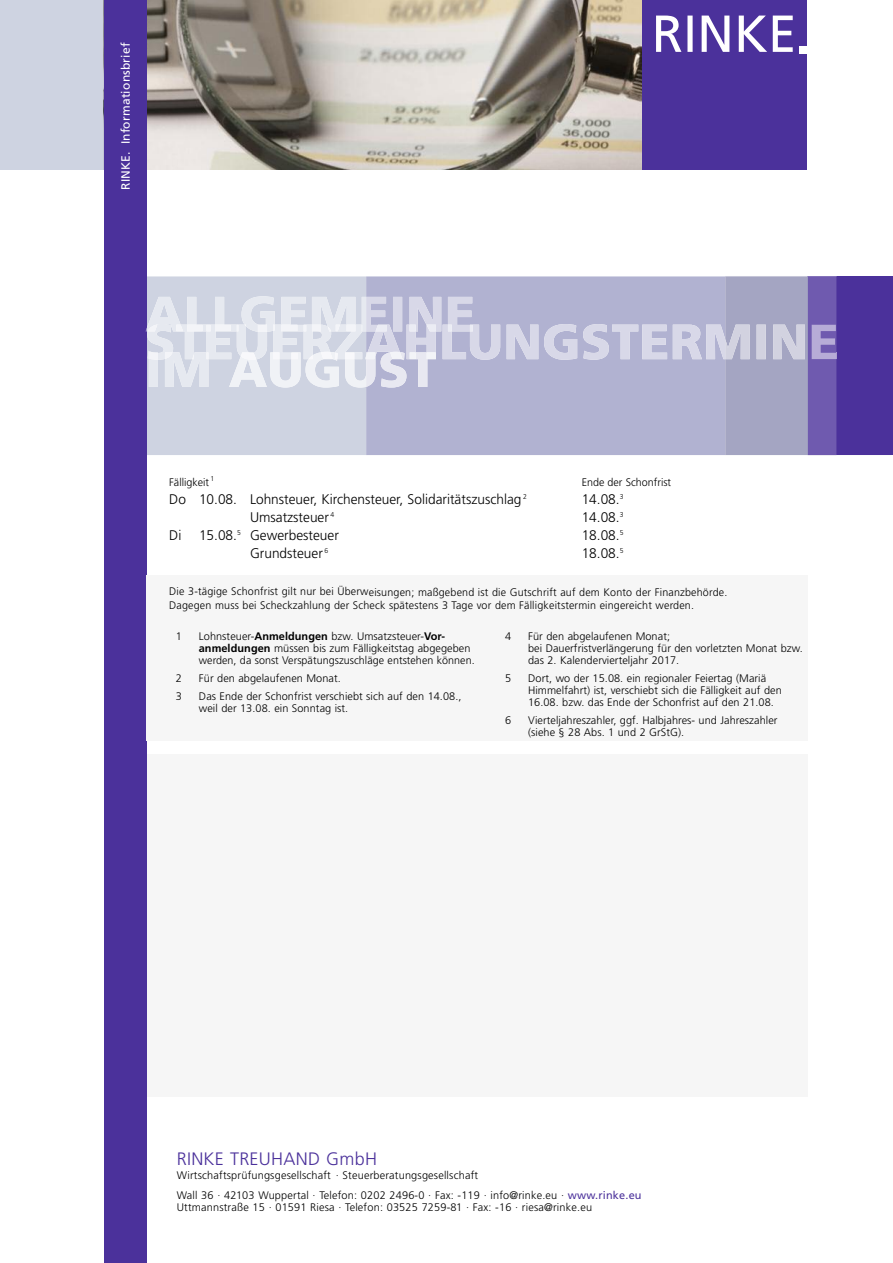
<style>
.page{position:relative;width:893px;height:1263px;background:#fff}
.page>*{position:absolute;margin:0;border:0;box-sizing:border-box;transform-origin:0 0}
.t1{font:300 18px "Frutiger LT";letter-spacing:.015em;color:#4b319b}
.t2{font:300 13.95px "Frutiger LT";color:#000}
.t3{font:12px "Frutiger LT";letter-spacing:.015em;color:#fff}
.t4{font:300 10.95px/12px "Frutiger LT";letter-spacing:.005em;color:#000}
.t5{font:300 7.05px "Frutiger LT";color:#000}
.s1{font-weight:700}
.s2{font-weight:400;color:#4b319b}
</style>
<div class="page">
<div style="left:146px;top:755px;width:662px;height:342px;background:#f6f6f6"></div>
<img style="left:146px;top:0;width:497px;height:170px">
<div style="left:808px;top:276px;width:85px;height:179px;background:#4b319b"></div>
<div style="left:643px;top:2px;width:164px;height:168px;background:#4b319b"></div>
<svg style="left:656px;top:16px;width:137px;height:36px"></svg>
<div style="left:800px;top:46px;width:7px;height:8px;background:#fff"></div>
<div style="left:0;top:0;width:104px;height:170px;background:#ced3e1"></div>
<div style="left:104px;top:0;width:42px;height:1263px;background:#4b319b"></div>
<div style="left:146px;top:575px;width:662px;height:165px;background:#f6f6f6"></div>
<svg style="left:146px;top:276px;width:691px;height:179px"></svg>
<p class="t3" style="left:121px;top:190px;width:149px;rotate:-90deg">RINKE. Informationsbrief</p>
<p class="t4" style="left:169px;top:477px;width:41px">Fälligkeit</p>
<p class="t5" style="left:210px;top:475px;width:5px">1</p>
<p class="t4" style="left:582px;top:477px;width:91px">Ende der Schonfrist</p>
<p class="t2" style="left:169px;top:494px;width:359px">Do 10.08. Lohnsteuer, Kirchensteuer, Solidaritätszuschlag <sup>2</sup></p>
<p class="t2" style="left:582px;top:494px;width:43px">14.08.<sup>3</sup></p>
<p class="t2" style="left:250px;top:512px;width:86px">Umsatzsteuer <sup>4</sup></p>
<p class="t2" style="left:582px;top:512px;width:43px">14.08.<sup>3</sup></p>
<p class="t2" style="left:169px;top:530px;width:14px">Di</p>
<p class="t2" style="left:199px;top:530px;width:141px">15.08.<sup>5</sup> Gewerbesteuer</p>
<p class="t2" style="left:582px;top:530px;width:43px">18.08.<sup>5</sup></p>
<p class="t2" style="left:250px;top:548px;width:80px">Grundsteuer <sup>6</sup></p>
<p class="t2" style="left:582px;top:548px;width:43px">18.08.<sup>5</sup></p>
<p class="t4" style="left:169px;top:586px;width:560px;line-height:13.5px">Die 3-tägige Schonfrist gilt nur bei Überweisungen; maßgebend ist die Gutschrift auf dem Konto der Finanzbehörde.<br>Dagegen muss bei Scheckzahlung der Scheck spätestens 3 Tage vor dem Fälligkeitstermin eingereicht werden.</p>
<p class="t4" style="left:176px;top:631px;width:8px">1</p>
<p class="t4" style="left:199px;top:631px;width:277px">Lohnsteuer-<span class="s1">Anmeldungen</span> bzw. Umsatzsteuer-<span class="s1">Vor&shy;anmeldungen</span> müssen bis zum Fälligkeitstag abgegeben werden, da sonst Verspätungszuschläge entstehen können.</p>
<p class="t4" style="left:176px;top:673px;width:8px">2</p>
<p class="t4" style="left:199px;top:673px;width:143px">Für den abgelaufenen Monat.</p>
<p class="t4" style="left:176px;top:691px;width:8px">3</p>
<p class="t4" style="left:199px;top:691px;width:264px">Das Ende der Schonfrist verschiebt sich auf den 14.08., weil der 13.08. ein Sonntag ist.</p>
<p class="t4" style="left:505px;top:631px;width:8px">4</p>
<p class="t4" style="left:528px;top:631px;width:276px">Für den abgelaufenen Monat;<br>bei Dauerfristverlängerung für den vorletzten Monat bzw. das 2. Kalendervierteljahr 2017.</p>
<p class="t4" style="left:505px;top:673px;width:8px">5</p>
<p class="t4" style="left:528px;top:673px;width:255px">Dort, wo der 15.08. ein regionaler Feiertag (Mariä<br>Himmelfahrt) ist, verschiebt sich die Fälligkeit auf den<br>16.08. bzw. das Ende der Schonfrist auf den 21.08.</p>
<p class="t4" style="left:505px;top:715px;width:8px">6</p>
<p class="t4" style="left:528px;top:715px;width:251px">Vierteljahreszahler, ggf. Halbjahres- und Jahreszahler (siehe § 28 Abs. 1 und 2 GrStG).</p>
<h1 class="t1" style="left:177px;top:1152px;width:202px">RINKE TREUHAND GmbH</h1>
<p class="t4" style="left:177px;top:1165px;width:466px;line-height:20.5px">Wirtschaftsprüfungsgesellschaft · Steuerberatungsgesellschaft<br>Wall 36 · 42103 Wuppertal · Telefon: 0202 2496-0 · Fax: -119 · info@rinke.eu · <span class="s2">www.rinke.eu</span></p>
<p class="t4" style="left:177px;top:1202px;width:417px">Uttmannstraße 15 · 01591 Riesa · Telefon: 03525 7259-81 · Fax: -16 · riesa@rinke.eu</p>
</div>
